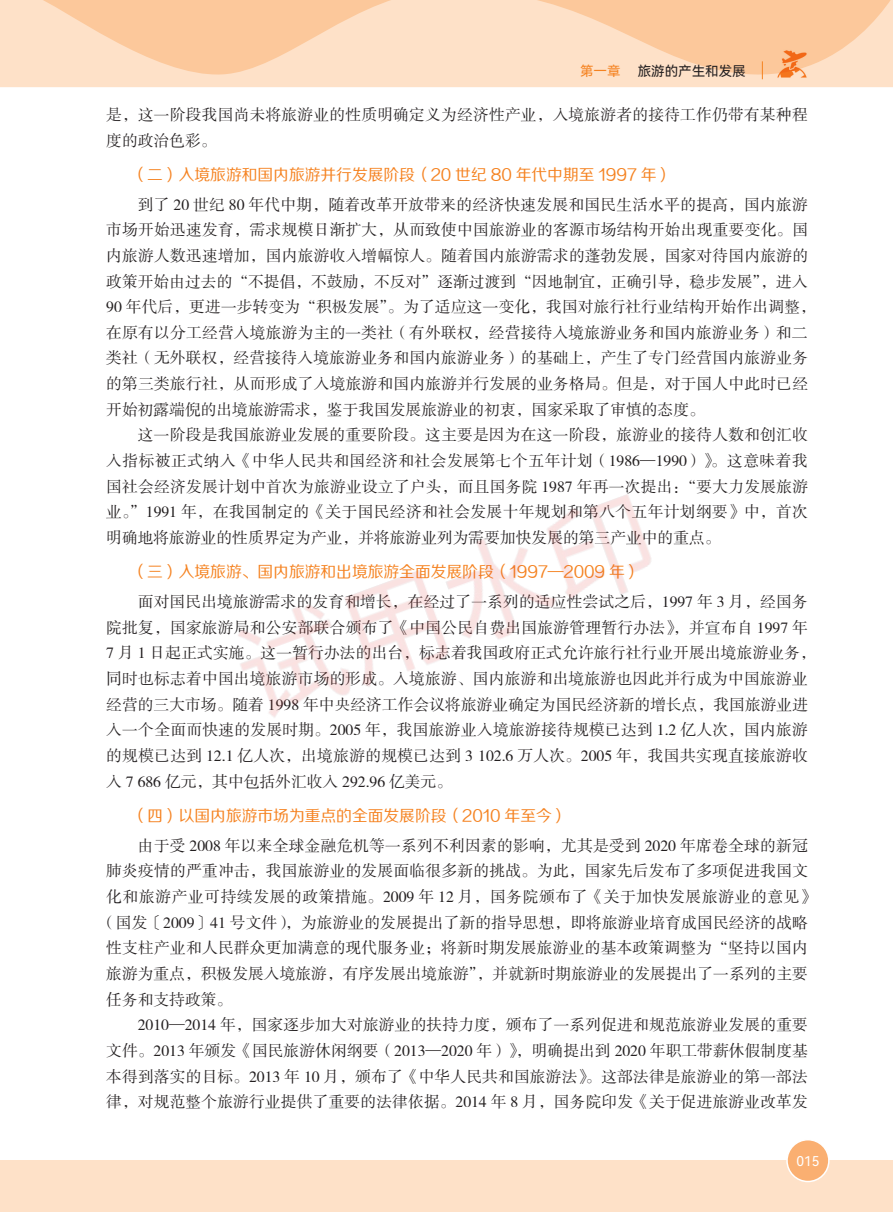
<style>
.page{position:relative;width:893px;height:1212px;background:#fff}
.page>*{position:absolute;margin:0;border:0;box-sizing:border-box;transform-origin:0 0}
.正文{font:15.75px/25.7px "FZSSK GBK1 0";letter-spacing:.015em;color:#231f20}
.一{font:15.75px "FZZHJW GB1 0";color:#f58220}
.正文-2{font:15.75px "FZSSK GBK1 0";letter-spacing:.04em;color:#231f20}
.t1{font:13.5px "Harmony OS Sans SC";color:#231f20}
.t2{font:13.5px "Harmony OS Sans SC";color:#f58220}
.t3{font:13.5px "Harmony OS Sans SC";color:#fff}
</style>
<div class="page">
<svg style="left:0;top:0;width:893px;height:87px;fill:#fee1c8"></svg>
<div style="left:0;top:1160px;width:893px;height:52px;background:#fee1c8"></div>
<svg style="left:762px;top:61px;width:1px;height:18px"></svg>
<div style="left:787px;top:1140px;width:42px;height:41px;background:#faaf71;border-radius:50%"></div>
<div style="left:786px;top:1139px;width:44px;height:43px;border:2px solid #fff;border-radius:50%"></div>
<img style="left:773px;top:49px;width:35px;height:30px">
<img style="left:238px;top:494px;width:413px;height:224px">
<p class="t2" style="left:580px;top:61px;width:42px">第一章</p>
<p class="t1" style="left:638px;top:61px;width:109px">旅游的产生和发展</p>
<p class="正文" style="left:106px;top:102px;width:703px">是，这一阶段我国尚未将旅游业的性质明确定义为经济性产业，入境旅游者的接待工作仍带有某种程度的政治色彩。</p>
<p class="一" style="left:131px;top:165px;width:542px">（二）入境旅游和国内旅游并行发展阶段（20 世纪 80 年代中期至 1997 年）</p>
<p class="正文" style="left:106px;top:192px;width:711px;text-indent:32px">到了 20 世纪 80 年代中期，随着改革开放带来的经济快速发展和国民生活水平的提高，国内旅游市场开始迅速发育，需求规模日渐扩大，从而致使中国旅游业的客源市场结构开始出现重要变化。国内旅游人数迅速增加，国内旅游收入增幅惊人。随着国内旅游需求的蓬勃发展，国家对待国内旅游的政策开始由过去的“不提倡，不鼓励，不反对”逐渐过渡到“因地制宜，正确引导，稳步发展”，进入90 年代后，更进一步转变为“积极发展”。为了适应这一变化，我国对旅行社行业结构开始作出调整，在原有以分工经营入境旅游为主的一类社（有外联权，经营接待入境旅游业务和国内旅游业务）和二类社（无外联权，经营接待入境旅游业务和国内旅游业务）的基础上，产生了专门经营国内旅游业务的第三类旅行社，从而形成了入境旅游和国内旅游并行发展的业务格局。但是，对于国人中此时已经开始初露端倪的出境旅游需求，鉴于我国发展旅游业的初衷，国家采取了审慎的态度。</p>
<p class="正文" style="left:106px;top:423px;width:703px;text-align:justify;text-indent:32px">这一阶段是我国旅游业发展的重要阶段。这主要是因为在这一阶段，旅游业的接待人数和创汇收入指标被正式纳入《中华人民共和国经济和社会发展第七个五年计划（1986—1990）》。这意味着我国社会经济发展计划中首次为旅游业设立了户头，而且国务院 1987 年再一次提出：“要大力发展旅游业。”1991 年，在我国制定的《关于国民经济和社会发展十年规划和第八个五年计划纲要》中，首次明确地将旅游业的性质界定为产业，并将旅游业列为需要加快发展的第三产业中的重点。</p>
<p class="一" style="left:131px;top:563px;width:511px">（三）入境旅游、国内旅游和出境旅游全面发展阶段（1997—2009 年）</p>
<p class="正文" style="left:106px;top:589px;width:711px;text-indent:32px">面对国民出境旅游需求的发育和增长，在经过了一系列的适应性尝试之后，1997 年 3 月，经国务院批复，国家旅游局和公安部联合颁布了《中国公民自费出国旅游管理暂行办法》，并宣布自 1997 年7 月 1 日起正式实施。这一暂行办法的出台，标志着我国政府正式允许旅行社行业开展出境旅游业务，同时也标志着中国出境旅游市场的形成。入境旅游、国内旅游和出境旅游也因此并行成为中国旅游业经营的三大市场。随着 1998 年中央经济工作会议将旅游业确定为国民经济新的增长点，我国旅游业进入一个全面而快速的发展时期。2005 年，我国旅游业入境旅游接待规模已达到 1.2 亿人次，国内旅游的规模已达到 12.1 亿人次，出境旅游的规模已达到 3 102.6 万人次。2005 年，我国共实现直接旅游收入 7 686 亿元，其中包括外汇收入 292.96 亿美元。</p>
<p class="一" style="left:131px;top:806px;width:438px">（四）以国内旅游市场为重点的全面发展阶段（2010 年至今）</p>
<p class="正文" style="left:138px;top:833px;width:672px">由于受 2008 年以来全球金融危机等一系列不利因素的影响，尤其是受到 2020 年席卷全球的新冠</p>
<p class="正文" style="left:106px;top:859px;width:703px">肺炎疫情的严重冲击，我国旅游业的发展面临很多新的挑战。为此，国家先后发布了多项促进我国文</p>
<p class="正文-2" style="left:106px;top:888px;width:711px">化和旅游产业可持续发展的政策措施。2009 年 12 月，国务院颁布了《关于加快发展旅游业的意见》</p>
<p class="正文" style="left:100px;top:910px;width:709px">（国发〔2009〕41 号文件），为旅游业的发展提出了新的指导思想，即将旅游业培育成国民经济的战略</p>
<p class="正文" style="left:106px;top:936px;width:703px">性支柱产业和人民群众更加满意的现代服务业；将新时期发展旅游业的基本政策调整为“坚持以国内</p>
<p class="正文" style="left:106px;top:961px;width:703px">旅游为重点，积极发展入境旅游，有序发展出境旅游”，并就新时期旅游业的发展提出了一系列的主要</p>
<p class="正文" style="left:106px;top:987px;width:127px">任务和支持政策。</p>
<p class="正文" style="left:106px;top:1013px;width:703px;text-align:justify;text-indent:32px">2010—2014 年，国家逐步加大对旅游业的扶持力度，颁布了一系列促进和规范旅游业发展的重要文件。2013 年颁发《国民旅游休闲纲要（2013—2020 年）》，明确提出到 2020 年职工带薪休假制度基本得到落实的目标。2013 年 10 月，颁布了《中华人民共和国旅游法》。这部法律是旅游业的第一部法律，对规范整个旅游行业提供了重要的法律依据。2014 年 8 月，国务院印发《关于促进旅游业改革发</p>
<p class="t3" style="left:796px;top:1151px;width:25px">015</p>
</div>
